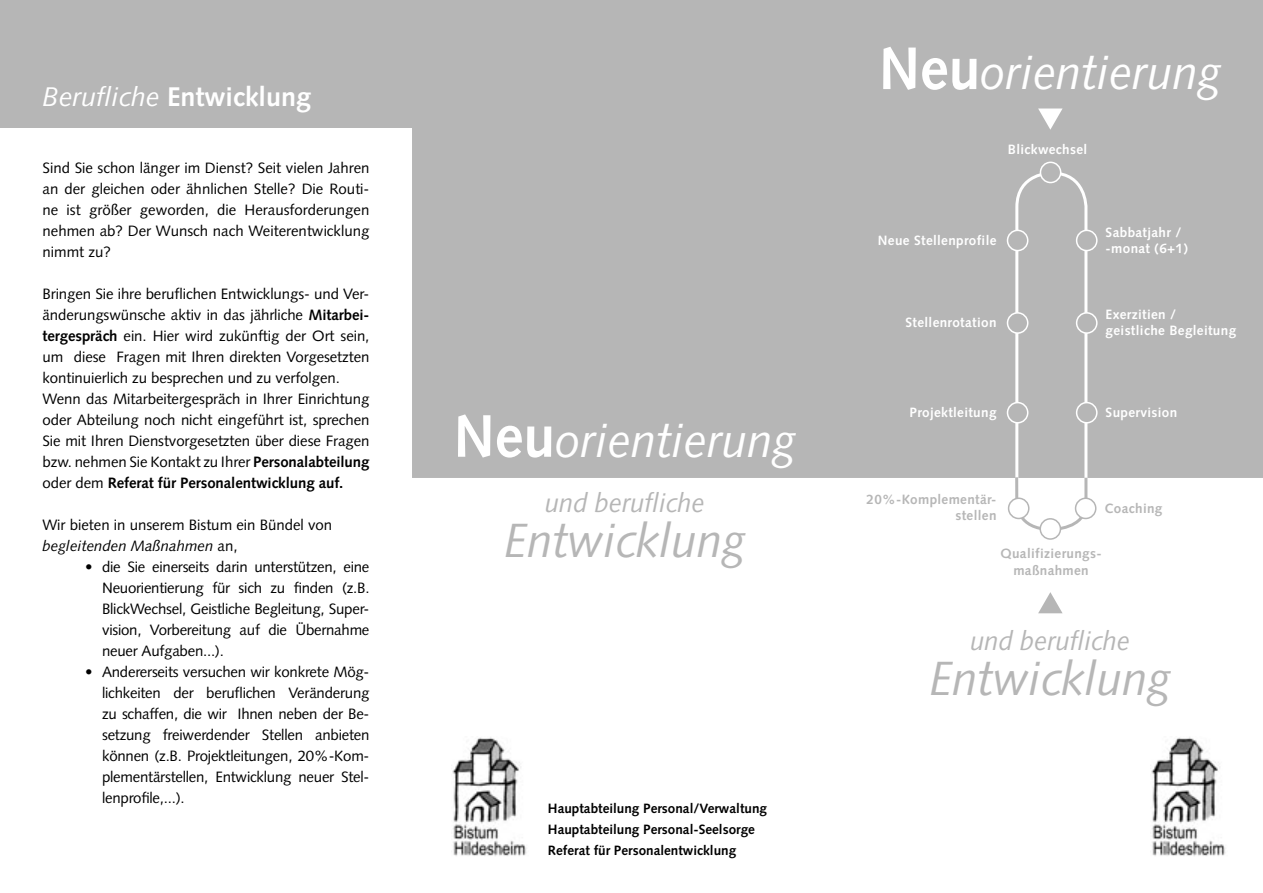
<style>
.page{position:relative;width:1263px;height:893px;background:#fff}
.page>*{position:absolute;margin:0;border:0;box-sizing:border-box;transform-origin:0 0}
.t1{font:italic 48px "Syntax";color:#fff;scale:.95 1}
.t2{font:italic 48px "Syntax";color:#b6b6b6;scale:.95 1}
.t3{font:italic 27px "Syntax";color:#b6b6b6;scale:.95 1}
.Überschrift_1{font:700 27px "Syntax";color:#fff}
.t4{font:15px/21px "Syntax";letter-spacing:-.005em;color:#000;text-align:justify}
.t5{font:italic 15px "Syntax";color:#000}
.Überschrift_1-2{font:700 13.5px "Syntax";letter-spacing:.025em;color:#fff}
.t6{font:700 13.5px "Syntax";color:#000}
.Überschrift_1-3{font:700 13.5px "Syntax";letter-spacing:.025em;color:#b6b6b6}
.s1{font-weight:400;font-style:italic}
.s2{font-weight:700}
.s3{font-style:normal}
.s4{font-weight:700;font-style:normal;font-size:60px}
</style>
<div class="page">
<div style="left:0;top:0;width:1065px;height:128px;background:#b6b6b6"></div>
<img style="left:1151px;top:737px;width:75px;height:119px">
<div style="left:412px;top:0;width:851px;height:478px;background:#b6b6b6"></div>
<svg style="left:1038px;top:592px;width:24px;height:21px"></svg>
<svg style="left:1038px;top:109px;width:24px;height:21px"></svg>
<div style="left:1040px;top:162px;width:21px;height:21px;background:#b6b6b6;border-radius:50%"></div>
<div style="left:1040px;top:162px;width:21px;height:21px;border:2px solid #fff;border-radius:50%"></div>
<svg style="left:1014px;top:170px;width:75px;height:359px"></svg>
<div style="left:1007px;top:230px;width:21px;height:21px;background:#b6b6b6;border-radius:50%"></div>
<div style="left:1007px;top:230px;width:21px;height:21px;border:2px solid #fff;border-radius:50%"></div>
<div style="left:1007px;top:313px;width:21px;height:20px;background:#b6b6b6;border-radius:50%"></div>
<div style="left:1007px;top:312px;width:21px;height:22px;border:2px solid #fff;border-radius:50%"></div>
<div style="left:1007px;top:403px;width:21px;height:20px;background:#b6b6b6;border-radius:50%"></div>
<div style="left:1007px;top:402px;width:21px;height:22px;border:2px solid #fff;border-radius:50%"></div>
<div style="left:1008px;top:498px;width:21px;height:20px;background:#fff;border-radius:50%"></div>
<div style="left:1008px;top:497px;width:21px;height:22px;border:2px solid #b6b6b6;border-radius:50%"></div>
<div style="left:1076px;top:230px;width:21px;height:21px;background:#b6b6b6;border-radius:50%"></div>
<div style="left:1076px;top:230px;width:21px;height:21px;border:2px solid #fff;border-radius:50%"></div>
<div style="left:1076px;top:313px;width:21px;height:20px;background:#b6b6b6;border-radius:50%"></div>
<div style="left:1076px;top:312px;width:21px;height:22px;border:2px solid #fff;border-radius:50%"></div>
<div style="left:1076px;top:403px;width:21px;height:20px;background:#b6b6b6;border-radius:50%"></div>
<div style="left:1076px;top:402px;width:21px;height:22px;border:2px solid #fff;border-radius:50%"></div>
<div style="left:1075px;top:498px;width:21px;height:20px;background:#fff;border-radius:50%"></div>
<div style="left:1075px;top:497px;width:21px;height:22px;border:2px solid #b6b6b6;border-radius:50%"></div>
<img style="left:452px;top:737px;width:75px;height:119px">
<div style="left:1040px;top:519px;width:20px;height:20px;background:#fff;border-radius:50%"></div>
<div style="left:1039px;top:518px;width:22px;height:22px;border:2px solid #b6b6b6;border-radius:50%"></div>
<p class="Überschrift_1" style="left:43px;top:81px;width:270px"><span class="s1">Berufliche</span> Entwicklung</p>
<p class="t4" style="left:43px;top:157px;width:328px">Sind Sie schon länger im Dienst? Seit vielen Jahren an der gleichen oder ähnlichen Stelle? Die Routi&shy;ne ist größer geworden, die Herausforderungen nehmen ab? Der Wunsch nach Weiterentwicklung nimmt zu?</p>
<p class="t4" style="left:43px;top:283px;width:328px">Bringen Sie ihre beruflichen Entwicklungs- und Ver&shy;änderungswünsche aktiv in das jährliche <span class="s2">Mitarbei&shy;tergespräch</span> ein. Hier wird zukünftig der Ort sein, um diese Fragen mit Ihren direkten Vorgesetzten kontinuierlich zu besprechen und zu verfolgen.</p>
<p class="t4" style="left:43px;top:388px;width:328px">Wenn das Mitarbeitergespräch in Ihrer Einrichtung oder Abteilung noch nicht eingeführt ist, sprechen Sie mit Ihren Dienstvorgesetzten über diese Fragen bzw. nehmen Sie Kontakt zu Ihrer <span class="s2">Personalabteilung </span>oder dem <span class="s2">Referat für Personalentwicklung auf.</span></p>
<p class="t4" style="left:43px;top:514px;width:291px">Wir bieten in unserem Bistum ein Bündel von</p>
<p class="t5" style="left:43px;top:537px;width:197px">begleitenden Maßnahmen <span class="s3">an,</span></p>
<p class="t4" style="left:102px;top:556px;width:269px;text-indent:-17px">• die Sie einerseits darin unterstützen, eine Neuorientierung für sich zu finden (z.B.<br>BlickWechsel, Geistliche Begleitung, Super&shy;vision, Vorbereitung auf die Übernahme neuer Aufgaben...).</p>
<p class="t4" style="left:102px;top:661px;width:269px;text-indent:-17px">• Andererseits versuchen wir konkrete Mög&shy;lichkeiten der beruflichen Veränderung zu schaffen, die wir Ihnen neben der Be&shy;setzung freiwerdender Stellen anbieten können (z.B. Projektleitungen, 20%-Kom&shy;plementärstellen, Entwicklung neuer Stel&shy;lenprofile,...).</p>
<p class="t1" style="left:454px;top:412px;width:362px"><span class="s4">Neu</span>orientierung</p>
<p class="t3" style="left:545px;top:487px;width:170px">und berufliche</p>
<p class="t2" style="left:504px;top:513px;width:255px">Entwicklung</p>
<p class="t6" style="left:548px;top:800px;width:221px">Hauptabteilung Personal/Verwaltung</p>
<p class="t6" style="left:548px;top:821px;width:209px">Hauptabteilung Personal-Seelsorge</p>
<p class="t6" style="left:548px;top:842px;width:190px">Referat für Personalentwicklung</p>
<p class="t1" style="left:879px;top:44px;width:362px"><span class="s4">Neu</span>orientierung</p>
<p class="Überschrift_1-2" style="left:1008px;top:141px;width:81px">Blickwechsel</p>
<p class="Überschrift_1-2" style="left:878px;top:233px;width:120px">Neue Stellenprofile</p>
<p class="Überschrift_1-2" style="left:905px;top:315px;width:92px">Stellenrotation</p>
<p class="Überschrift_1-2" style="left:909px;top:404px;width:88px">Projektleitung</p>
<p class="Überschrift_1-2" style="left:1106px;top:224px;width:77px">Sabbatjahr /</p>
<p class="Überschrift_1-2" style="left:1106px;top:241px;width:84px">-monat (6+1)</p>
<p class="Überschrift_1-2" style="left:1106px;top:306px;width:72px">Exerzitien /</p>
<p class="Überschrift_1-2" style="left:1106px;top:323px;width:132px">geistliche Begleitung</p>
<p class="Überschrift_1-2" style="left:1106px;top:405px;width:73px">Supervision</p>
<p class="Überschrift_1-3" style="left:866px;top:491px;width:131px">20%-Komplementär-</p>
<p class="Überschrift_1-3" style="left:955px;top:508px;width:43px">stellen</p>
<p class="Überschrift_1-3" style="left:1104px;top:501px;width:59px">Coaching</p>
<p class="Überschrift_1-3" style="left:1000px;top:546px;width:103px">Qualifizierungs-</p>
<p class="Überschrift_1-3" style="left:1013px;top:562px;width:77px">maßnahmen</p>
<p class="t3" style="left:970px;top:625px;width:170px">und berufliche</p>
<p class="t2" style="left:930px;top:651px;width:255px">Entwicklung</p>
</div>
